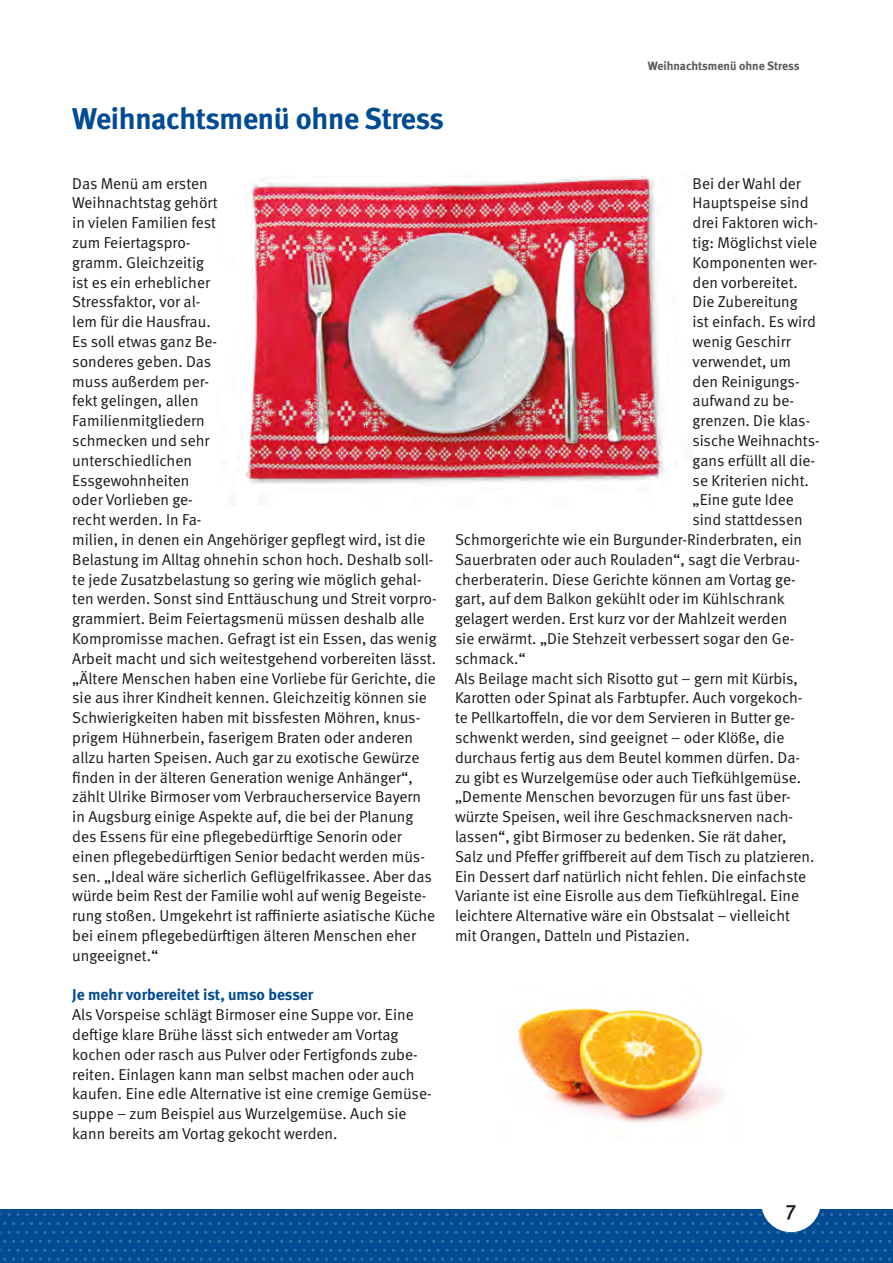
<style>
.page{position:relative;width:893px;height:1263px;background:#fff}
.page>*{position:absolute;margin:0;border:0;box-sizing:border-box;transform-origin:0 0}
.t1{font:700 30px "DGUV Meta";letter-spacing:-.015em;color:#004b93}
.t2{font:500 21px "DGUV Meta";color:#1a171c}
.t3{font:15.75px/19.8px "DGUV Meta";color:#1a171c}
.t4{font:700 15.75px "DGUV Meta";color:#004b93}
.t5{font:700 12px "DGUV Meta";letter-spacing:-.005em;color:#58585a}
</style>
<div class="page">
<div style="left:0;top:1210px;width:893px;height:53px;background:#004b93"></div>
<svg style="left:656px;top:1222px;width:38px;height:3px"></svg>
<svg style="left:513px;top:1222px;width:38px;height:3px"></svg>
<svg style="left:361px;top:1222px;width:47px;height:3px"></svg>
<svg style="left:218px;top:1222px;width:38px;height:3px"></svg>
<svg style="left:75px;top:1222px;width:38px;height:3px"></svg>
<svg style="left:656px;top:1240px;width:38px;height:3px"></svg>
<svg style="left:513px;top:1240px;width:38px;height:3px"></svg>
<svg style="left:361px;top:1240px;width:47px;height:3px"></svg>
<svg style="left:218px;top:1240px;width:38px;height:3px"></svg>
<svg style="left:75px;top:1240px;width:38px;height:3px"></svg>
<svg style="left:723px;top:1213px;width:38px;height:3px"></svg>
<svg style="left:580px;top:1213px;width:38px;height:3px"></svg>
<svg style="left:437px;top:1213px;width:38px;height:3px"></svg>
<svg style="left:294px;top:1213px;width:38px;height:3px"></svg>
<svg style="left:151px;top:1213px;width:38px;height:3px"></svg>
<svg style="left:8px;top:1213px;width:38px;height:3px"></svg>
<svg style="left:723px;top:1231px;width:38px;height:3px"></svg>
<svg style="left:580px;top:1231px;width:38px;height:3px"></svg>
<svg style="left:437px;top:1231px;width:38px;height:3px"></svg>
<svg style="left:294px;top:1231px;width:38px;height:3px"></svg>
<svg style="left:151px;top:1231px;width:38px;height:3px"></svg>
<svg style="left:8px;top:1231px;width:38px;height:3px"></svg>
<svg style="left:544px;top:1249px;width:173px;height:12px"></svg>
<svg style="left:356px;top:1249px;width:187px;height:12px"></svg>
<svg style="left:182px;top:1249px;width:173px;height:12px"></svg>
<svg style="left:811px;top:1222px;width:26px;height:3px"></svg>
<svg style="left:799px;top:1240px;width:38px;height:3px"></svg>
<svg style="left:875px;top:1213px;width:18px;height:3px"></svg>
<svg style="left:875px;top:1231px;width:18px;height:3px"></svg>
<svg style="left:718px;top:1249px;width:175px;height:12px"></svg>
<div style="left:761px;top:1172px;width:60px;height:60px;background:#fff;border-radius:50%"></div>
<svg style="left:0;top:1249px;width:181px;height:12px"></svg>
<img style="left:245px;top:176px;width:432px;height:308px">
<img style="left:518px;top:1008px;width:205px;height:115px">
<h1 class="t1" style="left:72px;top:101px;width:373px">Weihnachtsmenü ohne Stress</h1>
<p class="t5" style="left:648px;top:58px;width:153px">Weihnachtsmenü ohne Stress</p>
<p class="t3" style="left:72px;top:174px;width:366px">Das Menü am ersten<br>Weihnachtstag gehört<br>in vielen Familien fest<br>zum Feiertagspro-<br>gramm. Gleichzeitig<br>ist es ein erheblicher<br>Stressfaktor, vor al-<br>lem für die Hausfrau.<br>Es soll etwas ganz Be-<br>sonderes geben. Das<br>muss außerdem per-<br>fekt gelingen, allen<br>Familienmitgliedern<br>schmecken und sehr<br>unterschiedlichen<br>Essgewohnheiten<br>oder Vorlieben ge-<br>recht werden. In Fa-<br>milien, in denen ein Angehöriger gepflegt wird, ist die Belastung im Alltag ohnehin schon hoch. Deshalb soll&shy;te jede Zusatzbelastung so gering wie möglich gehal&shy;ten werden. Sonst sind Enttäuschung und Streit vorpro&shy;grammiert. Beim Feiertagsmenü müssen deshalb alle Kompromisse machen. Gefragt ist ein Essen, das wenig Arbeit macht und sich weitestgehend vorbereiten lässt. „Ältere Menschen haben eine Vorliebe für Gerichte, die sie aus ihrer Kindheit kennen. Gleichzeitig können sie Schwierigkeiten haben mit bissfesten Möhren, knus&shy;prigem Hühnerbein, faserigem Braten oder anderen allzu harten Speisen. Auch gar zu exotische Gewürze finden in der älteren Generation wenige Anhänger“, zählt Ulrike Birmoser vom Verbraucherservice Bayern in Augsburg einige Aspekte auf, die bei der Planung des Essens für eine pflegebedürftige Senorin oder einen pflegebedürftigen Senior bedacht werden müs&shy;sen. „Ideal wäre sicherlich Geflügelfrikassee. Aber das würde beim Rest der Familie wohl auf wenig Begeiste&shy;rung stoßen. Umgekehrt ist raffinierte asiatische Küche bei einem pflegebedürftigen älteren Menschen eher ungeeignet.“</p>
<p class="t4" style="left:72px;top:985px;width:243px">Je mehr vorbereitet ist, umso besser</p>
<p class="t3" style="left:72px;top:1005px;width:361px">Als Vorspeise schlägt Birmoser eine Suppe vor. Eine deftige klare Brühe lässt sich entweder am Vortag kochen oder rasch aus Pulver oder Fertigfonds zube&shy;reiten. Einlagen kann man selbst machen oder auch kaufen. Eine edle Alternative ist eine cremige Gemüse&shy;suppe – zum Beispiel aus Wurzelgemüse. Auch sie kann bereits am Vortag gekocht werden.</p>
<p class="t3" style="left:693px;top:174px;width:110px">Bei der Wahl der</p>
<p class="t3" style="left:693px;top:193px;width:118px">Hauptspeise sind</p>
<p class="t3" style="left:693px;top:213px;width:127px">drei Faktoren wich-</p>
<p class="t3" style="left:693px;top:233px;width:126px">tig: Möglichst viele</p>
<p class="t3" style="left:693px;top:253px;width:126px">Komponenten wer-</p>
<p class="t3" style="left:693px;top:273px;width:107px">den vorbereitet.</p>
<p class="t3" style="left:693px;top:292px;width:107px">Die Zubereitung</p>
<p class="t3" style="left:693px;top:312px;width:125px">ist einfach. Es wird</p>
<p class="t3" style="left:693px;top:332px;width:100px">wenig Geschirr</p>
<p class="t3" style="left:693px;top:352px;width:100px">verwendet, um</p>
<p class="t3" style="left:693px;top:372px;width:109px">den Reinigungs-</p>
<p class="t3" style="left:693px;top:391px;width:103px">aufwand zu be-</p>
<p class="t3" style="left:693px;top:411px;width:119px">grenzen. Die klas-</p>
<p class="t3" style="left:693px;top:431px;width:129px">sische Weihnachts-</p>
<p class="t3" style="left:693px;top:451px;width:124px">gans erfüllt all die-</p>
<p class="t3" style="left:693px;top:471px;width:118px">se Kriterien nicht.</p>
<p class="t3" style="left:693px;top:490px;width:103px">„Eine gute Idee</p>
<p class="t3" style="left:693px;top:510px;width:112px">sind stattdessen</p>
<p class="t3" style="left:455px;top:530px;width:349px">Schmorgerichte wie ein Burgunder-Rinderbraten, ein</p>
<p class="t3" style="left:455px;top:550px;width:347px">Sauerbraten oder auch Rouladen“, sagt die Verbrau-</p>
<p class="t3" style="left:455px;top:570px;width:342px">cherberaterin. Diese Gerichte können am Vortag ge-</p>
<p class="t3" style="left:455px;top:589px;width:331px">gart, auf dem Balkon gekühlt oder im Kühlschrank</p>
<p class="t3" style="left:455px;top:609px;width:334px">gelagert werden. Erst kurz vor der Mahlzeit werden</p>
<p class="t3" style="left:455px;top:629px;width:341px">sie erwärmt. „Die Stehzeit verbessert sogar den Ge-</p>
<p class="t3" style="left:455px;top:649px;width:72px">schmack.“</p>
<p class="t3" style="left:455px;top:669px;width:344px">Als Beilage macht sich Risotto gut – gern mit Kürbis,</p>
<p class="t3" style="left:455px;top:688px;width:349px">Karotten oder Spinat als Farbtupfer. Auch vorgekoch-</p>
<p class="t3" style="left:455px;top:708px;width:341px">te Pellkartoffeln, die vor dem Servieren in Butter ge-</p>
<p class="t3" style="left:455px;top:728px;width:331px">schwenkt werden, sind geeignet – oder Klöße, die</p>
<p class="t3" style="left:455px;top:748px;width:347px">durchaus fertig aus dem Beutel kommen dürfen. Da-</p>
<p class="t3" style="left:455px;top:768px;width:348px">zu gibt es Wurzelgemüse oder auch Tiefkühlgemüse.</p>
<p class="t3" style="left:455px;top:787px;width:337px">„Demente Menschen bevorzugen für uns fast über-</p>
<p class="t3" style="left:455px;top:807px;width:340px">würzte Speisen, weil ihre Geschmacksnerven nach-</p>
<p class="t3" style="left:455px;top:827px;width:333px">lassen“, gibt Birmoser zu bedenken. Sie rät daher,</p>
<p class="t3" style="left:455px;top:847px;width:361px">Salz und Pfeffer griffbereit auf dem Tisch zu platzieren.</p>
<p class="t3" style="left:455px;top:867px;width:353px">Ein Dessert darf natürlich nicht fehlen. Die einfachste</p>
<p class="t3" style="left:455px;top:886px;width:346px">Variante ist eine Eisrolle aus dem Tiefkühlregal. Eine</p>
<p class="t3" style="left:455px;top:906px;width:337px">leichtere Alternative wäre ein Obstsalat – vielleicht</p>
<p class="t3" style="left:455px;top:926px;width:236px">mit Orangen, Datteln und Pistazien.</p>
<h2 class="t2" style="left:786px;top:1200px;width:12px">7</h2>
</div>
